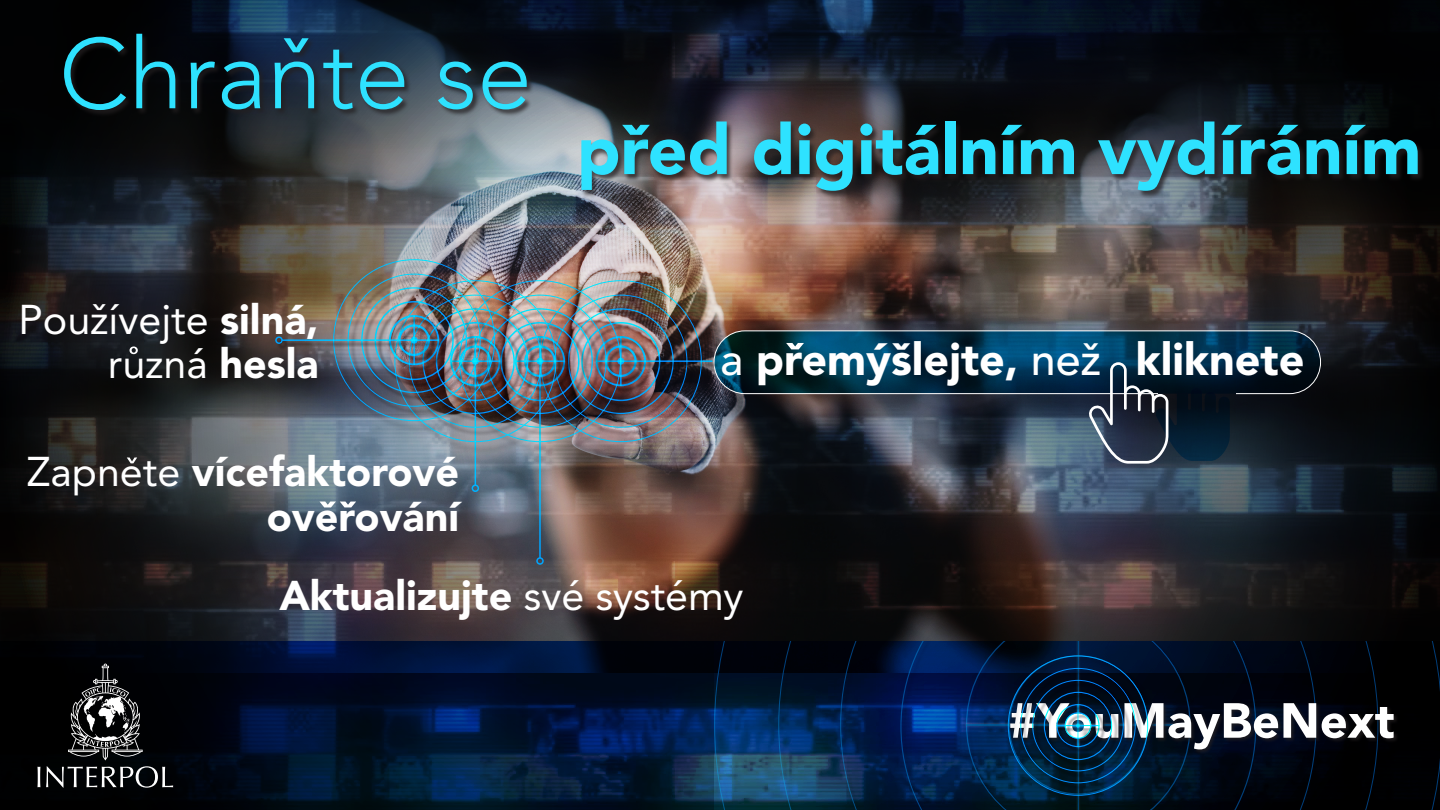
<style>
.page{position:relative;width:1440px;height:810px;background:#fff}
.page>*{position:absolute;margin:0;border:0;box-sizing:border-box;transform-origin:0 0}
.t1{font:300 98.55px "Avenir LT Std";color:#2ee2ff}
.t2{font:900 69.53px "Avenir LT Std";color:#2ee2ff}
.t3{font:900 44.85px "Avenir LT Std";color:#fff}
.t4{font:900 41.25px/44.2px "Avenir LT Std";color:#fff;text-align:right}
.t5{font:41.25px/44.2px "Avenir LT Std";color:#fff;text-align:right}
.s1{font-weight:900}
.s2{font-weight:400}
.s3{font-weight:500}
</style>
<div class="page">
<img style="left:0;top:0;width:1440px;height:641px">
<div style="left:581px;top:121px;width:845px;height:78px;background:#231f20;opacity:.75"></div>
<div style="left:64px;top:33px;width:470px;height:85px;background:#231f20;opacity:.75"></div>
<svg style="left:0;top:641px;width:714px;height:169px;background:#001028"></svg>
<svg style="left:714px;top:641px;width:726px;height:169px;background:#041f42"></svg>
<div style="left:965px;top:722px;width:227px;height:6px;background:#143f8c"></div>
<div style="left:284px;top:38px;width:32px;height:22px;background:#231f20;opacity:.75"></div>
<svg style="left:284px;top:38px;width:25px;height:14px"></svg>
<div style="left:622px;top:124px;width:35px;height:19px;background:#231f20;opacity:.75"></div>
<svg style="left:622px;top:125px;width:28px;height:10px"></svg>
<svg style="left:130px;top:346px;width:8px;height:8px"></svg>
<svg style="left:127px;top:458px;width:10px;height:5px"></svg>
<svg style="left:319px;top:502px;width:37px;height:5px"></svg>
<svg style="left:713px;top:330px;width:608px;height:134px;background:#1d3748"></svg>
<div style="left:543px;top:283px;width:171px;height:171px;background:#231f20;opacity:.75"></div>
<div style="left:598px;top:362px;width:121px;height:7px;background:#231f20;opacity:.75"></div>
<hr style="left:596px;top:360px;width:117px;height:2px;background:#00c1ff">
<div style="left:624px;top:365px;width:21px;height:20px;background:#231f20;opacity:.75"></div>
<hr style="left:539px;top:336px;width:2px;height:222px;background:#00c1ff">
<div style="left:536px;top:557px;width:8px;height:8px;border:2px solid #00c1ff;border-radius:50%"></div>
<div style="left:462px;top:283px;width:171px;height:171px;background:#231f20;opacity:.75"></div>
<div style="left:517px;top:362px;width:55px;height:7px;background:#231f20;opacity:.75"></div>
<hr style="left:475px;top:336px;width:1px;height:149px;background:#00c1ff">
<div style="left:472px;top:484px;width:7px;height:8px;border:2px solid #00c1ff;border-radius:50%"></div>
<div style="left:397px;top:283px;width:171px;height:171px;background:#231f20;opacity:.75"></div>
<div style="left:336px;top:262px;width:171px;height:171px;background:#231f20;opacity:.75"></div>
<div style="left:277px;top:338px;width:169px;height:13px;background:#231f20;opacity:.75"></div>
<hr style="left:282px;top:339px;width:157px;height:2px;background:#00c1ff">
<div style="left:275px;top:336px;width:8px;height:8px;border:2px solid #00c1ff;border-radius:50%"></div>
<div style="left:418px;top:344px;width:20px;height:20px;background:#231f20;opacity:.75"></div>
<svg style="left:411px;top:337px;width:7px;height:7px"></svg>
<svg style="left:966px;top:641px;width:428px;height:169px;background:#152638"></svg>
<svg style="left:37px;top:767px;width:3px;height:20px"></svg>
<svg style="left:46px;top:664px;width:127px;height:124px;background:#262728"></svg>
<h1 class="t1" style="left:59px;top:16px;width:474px">Chrante se</h1>
<p class="t5" style="left:18px;top:297px;width:302px">Používejte <span class="s1">silná, </span>ruzná <span class="s1">hesla</span></p>
<p class="t4" style="left:27px;top:450px;width:434px"><span class="s2">Zapnete</span> vícefaktorové overování</p>
<h2 class="t2" style="left:577px;top:108px;width:846px">pred digitálním vydíráním</h2>
<p class="t3" style="left:720px;top:332px;width:586px"><span class="s3">a</span> premýšlejte, <span class="s3">než</span> kliknete</p>
<p class="t4" style="left:279px;top:573px;width:465px">Aktualizujte <span class="s2">své systémy</span></p>
</div>
